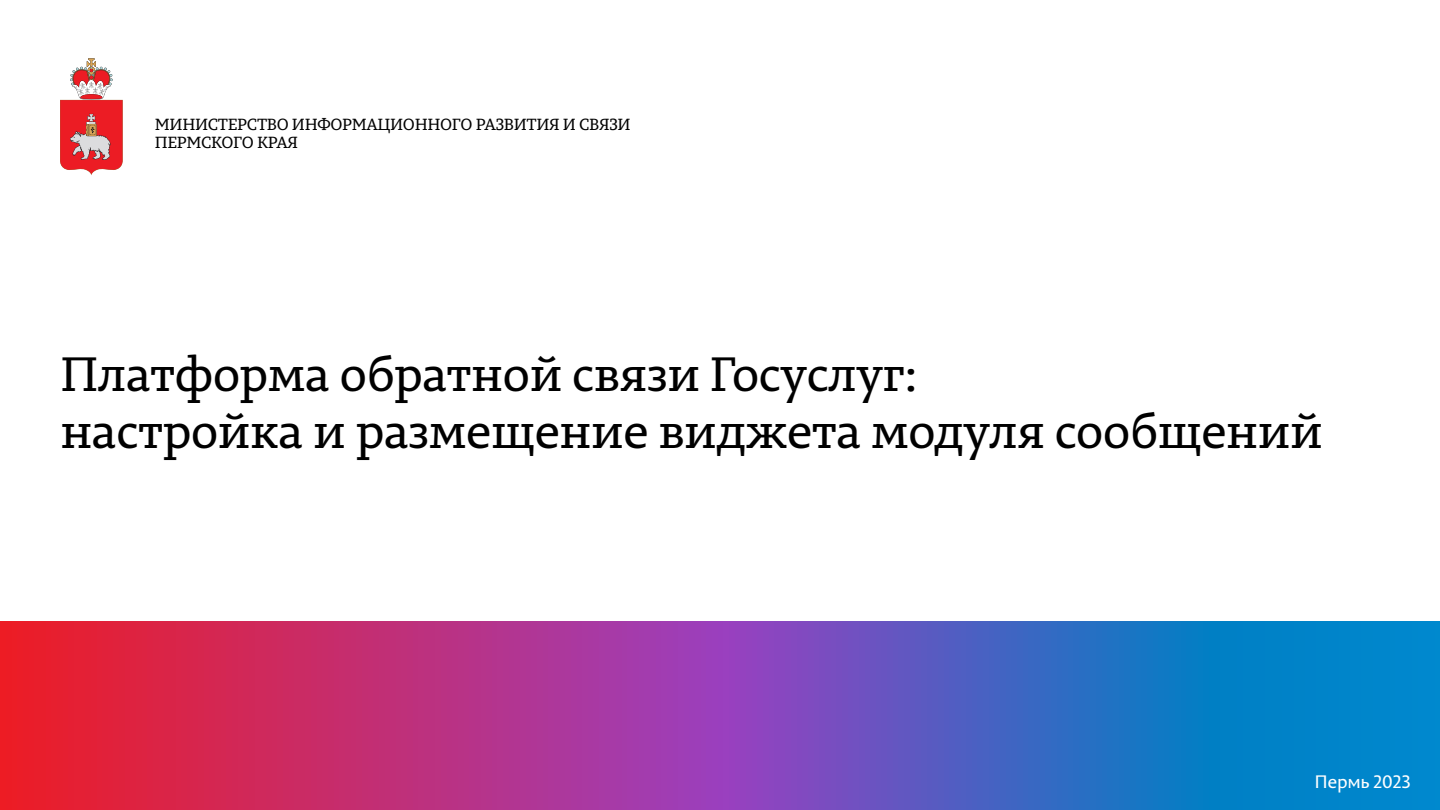
<style>
.page{position:relative;width:1440px;height:810px;background:#fff}
.page>*{position:absolute;margin:0;border:0;box-sizing:border-box;transform-origin:0 0}
.t1{font:48px/57px "Permian Slab Serif Typeface";letter-spacing:-.02em;color:#000}
.t2{font:18px "Permian Sans Typeface";letter-spacing:-.02em;color:#fff}
.t3{font:16.05px/17.4px "Permian Slab Serif Typeface";letter-spacing:-.02em;color:#000}
</style>
<div class="page">
<svg style="left:0;top:621px;width:1440px;height:189px;background:#7c4c9a"></svg>
<svg style="left:60px;top:58px;width:63px;height:117px"></svg>
<p class="t3" style="left:155px;top:118px;width:477px">МИНИСТЕРСТВО ИНФОРМАЦИОННОГО РАЗВИТИЯ И СВЯЗИ<br>ПЕРМСКОГО КРАЯ</p>
<p class="t1" style="left:60px;top:350px;width:1265px">Платформа обратной связи Госуслуг:<br>настройка и размещение виджета модуля сообщений</p>
<p class="t2" style="left:1315px;top:774px;width:98px">Пермь 2023</p>
</div>
